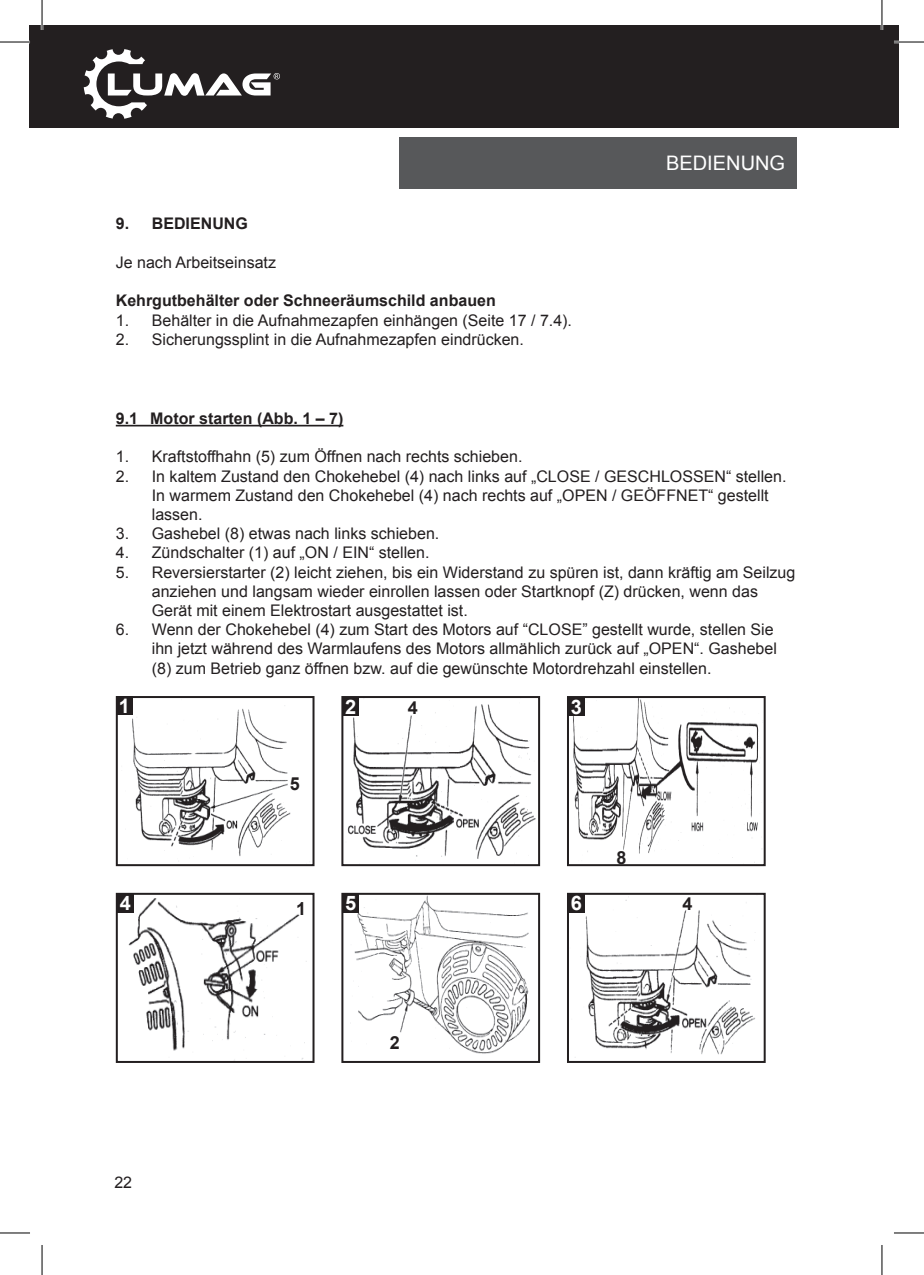
<style>
.page{position:relative;width:924px;height:1275px;background:#fff}
.page>*{position:absolute;margin:0;border:0;box-sizing:border-box;transform-origin:0 0}
.t1{font:20px "Arial";color:#fff}
.t2{font:700 20px "Arial";color:#fff}
.t3{font:700 18px "Arial";color:#231f20}
.t4{font:16px/19.2px "Arial";color:#231f20}
.t5{font:700 16px "Arial";color:#231f20}
</style>
<div class="page">
<div style="left:29px;top:25px;width:869px;height:103px;background:#231f20"></div>
<div style="left:399px;top:137px;width:397px;height:51px;background:#57585a"></div>
<hr style="left:116px;top:425px;width:227px;height:1px;background:#231f20">
<img style="left:119px;top:705px;width:172px;height:151px">
<div style="left:116px;top:696px;width:198px;height:170px;border:2px solid #231f20"></div>
<div style="left:116px;top:696px;width:17px;height:18px;background:#231f20"></div>
<img style="left:344px;top:704px;width:192px;height:155px">
<div style="left:341px;top:696px;width:199px;height:170px;border:2px solid #231f20"></div>
<div style="left:342px;top:697px;width:17px;height:18px;background:#231f20"></div>
<img style="left:569px;top:699px;width:193px;height:164px">
<div style="left:566px;top:696px;width:199px;height:170px;border:2px solid #231f20"></div>
<div style="left:567px;top:697px;width:17px;height:18px;background:#231f20"></div>
<img style="left:119px;top:896px;width:188px;height:164px">
<div style="left:116px;top:893px;width:198px;height:170px;border:2px solid #231f20"></div>
<div style="left:117px;top:894px;width:16px;height:18px;background:#231f20"></div>
<img style="left:344px;top:896px;width:186px;height:158px">
<div style="left:341px;top:893px;width:199px;height:170px;border:2px solid #231f20"></div>
<div style="left:342px;top:894px;width:17px;height:18px;background:#231f20"></div>
<img style="left:569px;top:896px;width:186px;height:162px">
<div style="left:566px;top:893px;width:199px;height:170px;border:2px solid #231f20"></div>
<div style="left:567px;top:894px;width:17px;height:18px;background:#231f20"></div>
<svg style="left:84px;top:49px;width:196px;height:70px"></svg>
<hr style="left:0;top:41px;width:30px;height:2px;background:#fff">
<hr style="left:893px;top:41px;width:30px;height:2px;background:#fff">
<hr style="left:41px;top:0;width:2px;height:30px;background:#fff">
<hr style="left:880px;top:0;width:2px;height:30px;background:#fff">
<hr style="left:0;top:42px;width:30px;height:1px;background:#000">
<hr style="left:893px;top:42px;width:30px;height:1px;background:#000">
<hr style="left:0;top:1232px;width:30px;height:1px;background:#000">
<hr style="left:893px;top:1232px;width:30px;height:1px;background:#000">
<hr style="left:42px;top:0;width:1px;height:30px;background:#000">
<hr style="left:42px;top:1245px;width:1px;height:30px;background:#000">
<hr style="left:881px;top:0;width:1px;height:30px;background:#000">
<hr style="left:881px;top:1245px;width:1px;height:30px;background:#000">
<p class="t5" style="left:116px;top:213px;width:134px">9. BEDIENUNG</p>
<p class="t4" style="left:116px;top:253px;width:162px">Je nach Arbeitseinsatz</p>
<p class="t5" style="left:116px;top:290px;width:381px">Kehrgutbehälter oder Schneeräumschild anbauen</p>
<p class="t4" style="left:116px;top:310px;width:457px">1. Behälter in die Aufnahmezapfen einhängen (Seite 17 / 7.4).</p>
<p class="t4" style="left:116px;top:330px;width:409px">2. Sicherungssplint in die Aufnahmezapfen eindrücken.</p>
<p class="t1" style="left:665px;top:150px;width:120px">BEDIENUNG</p>
<p class="t5" style="left:116px;top:408px;width:229px">9.1 Motor starten (Abb. 1 – 7)</p>
<p class="t4" style="left:116px;top:447px;width:408px">1. Kraftstoffhahn (5) zum Öffnen nach rechts schieben.</p>
<p class="t4" style="left:152px;top:466px;width:636px;text-indent:-36px">2. In kaltem Zustand den Chokehebel (4) nach links auf „CLOSE / GESCHLOSSEN“ stellen.<br>In warmem Zustand den Chokehebel (4) nach rechts auf „OPEN / GEÖFFNET“ gestellt lassen.</p>
<p class="t4" style="left:116px;top:524px;width:325px">3. Gashebel (8) etwas nach links schieben.</p>
<p class="t4" style="left:116px;top:543px;width:315px">4. Zündschalter (1) auf „ON / EIN“ stellen.</p>
<p class="t4" style="left:152px;top:562px;width:644px;text-indent:-36px">5. Reversierstarter (2) leicht ziehen, bis ein Widerstand zu spüren ist, dann kräftig am Seilzug anziehen und langsam wieder einrollen lassen oder Startknopf (Z) drücken, wenn das<br>Gerät mit einem Elektrostart ausgestattet ist.</p>
<p class="t4" style="left:152px;top:620px;width:626px;text-indent:-36px">6. Wenn der Chokehebel (4) zum Start des Motors auf “CLOSE” gestellt wurde, stellen Sie ihn jetzt während des Warmlaufens des Motors allmählich zurück auf „OPEN“. Gashebel (8) zum Betrieb ganz öffnen bzw. auf die gewünschte Motordrehzahl einstellen.</p>
<p class="t2" style="left:119px;top:692px;width:13px">1</p>
<p class="t2" style="left:345px;top:693px;width:13px">2</p>
<p class="t3" style="left:407px;top:696px;width:12px">4</p>
<p class="t2" style="left:570px;top:693px;width:13px">3</p>
<p class="t3" style="left:290px;top:772px;width:12px">5</p>
<p class="t2" style="left:120px;top:890px;width:13px">4</p>
<p class="t3" style="left:296px;top:896px;width:12px">1</p>
<p class="t2" style="left:345px;top:890px;width:13px">5</p>
<p class="t3" style="left:389px;top:1030px;width:12px">2</p>
<p class="t4" style="left:114px;top:1172px;width:19px">22</p>
<p class="t3" style="left:616px;top:845px;width:12px">8</p>
<p class="t2" style="left:570px;top:890px;width:13px">6</p>
<p class="t3" style="left:682px;top:891px;width:12px">4</p>
</div>
